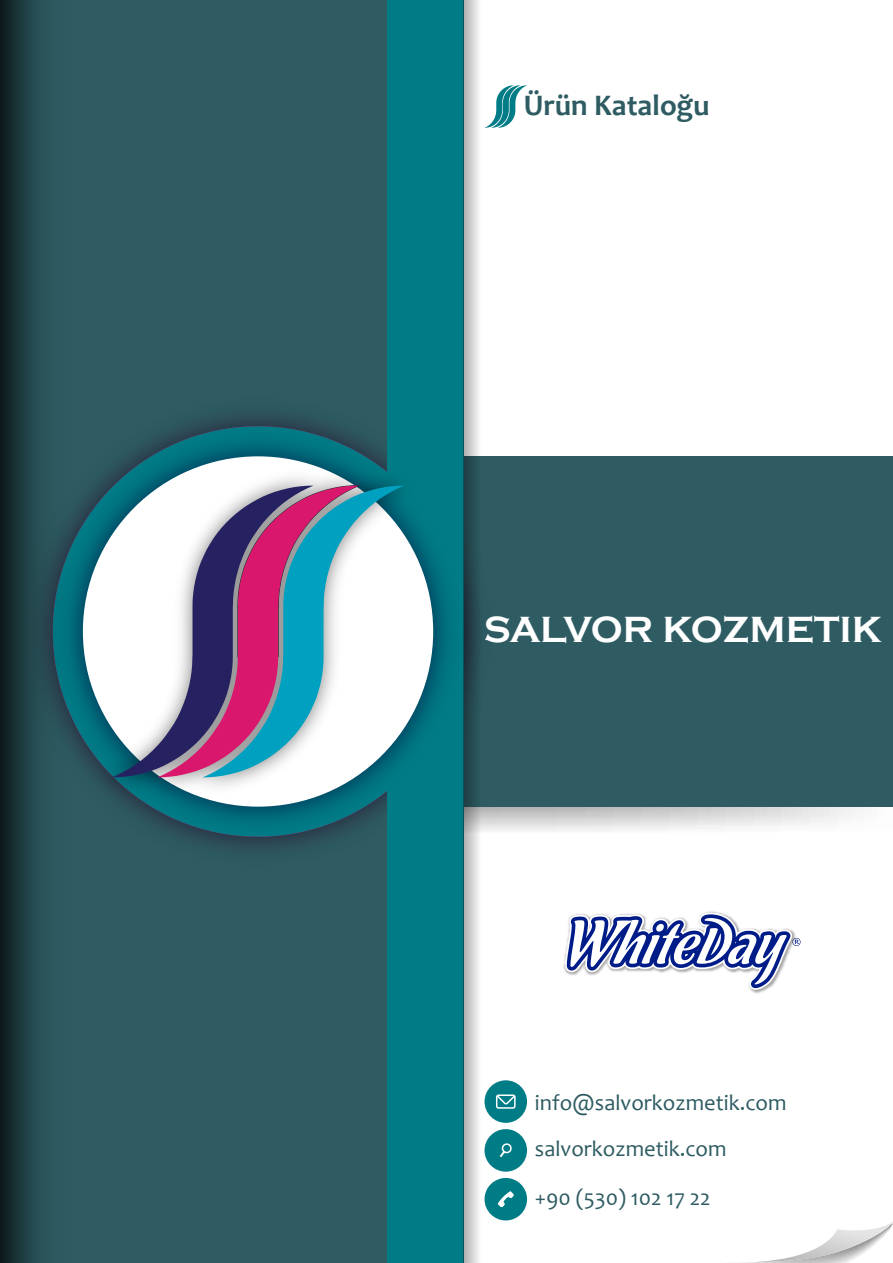
<style>
.page{position:relative;width:893px;height:1263px;background:#fff}
.page>*{position:absolute;margin:0;border:0;box-sizing:border-box;transform-origin:0 0}
.t1{font:700 37.5px "Copperplate Gothic";color:#fff}
.t2{font:700 30px "Candara";color:#2e5c62}
.t3{font:22.5px/46px "Candara";color:#2e5c62}
</style>
<div class="page">
<svg style="left:501px;top:85px;width:26px;height:43px"></svg>
<svg style="left:502px;top:807px;width:356px;height:24px"></svg>
<div style="left:0;top:456px;width:893px;height:351px;background:#2e5c62"></div>
<div style="left:0;top:0;width:425px;height:1263px;background:#2e5c62"></div>
<div style="left:387px;top:0;width:76px;height:1263px;background:#007c87"></div>
<svg style="left:463px;top:0;width:38px;height:1263px"></svg>
<img style="left:69px;top:418px;width:403px;height:427px">
<img style="left:86px;top:460px;width:344px;height:343px">
<svg style="left:112px;top:486px;width:91px;height:291px;background:#c9ccd7"></svg>
<svg style="left:203px;top:486px;width:201px;height:291px;background:#9c9ab7"></svg>
<img style="left:563px;top:911px;width:203px;height:83px">
<svg style="left:565px;top:913px;width:235px;height:77px"></svg>
<div style="left:484px;top:1129px;width:43px;height:43px;background:#007c87;border-radius:50%"></div>
<svg style="left:500px;top:1143px;width:12px;height:14px"></svg>
<div style="left:484px;top:1080px;width:43px;height:43px;background:#007c87;border-radius:50%"></div>
<div style="left:496px;top:1094px;width:20px;height:15px;border:2px solid #fff;border-radius:2px"></div>
<svg style="left:496px;top:1094px;width:20px;height:13px"></svg>
<div style="left:484px;top:1178px;width:43px;height:42px;background:#007c87;border-radius:50%"></div>
<svg style="left:498px;top:1191px;width:16px;height:16px"></svg>
<svg style="left:740px;top:1222px;width:153px;height:41px"></svg>
<svg style="left:40px;top:0;width:29px;height:1263px"></svg>
<div style="left:0;top:0;width:40px;height:1263px;background:linear-gradient(to right,#0d1a1c,#285358)"></div>
<h2 class="t2" style="left:524px;top:86px;width:187px">Ürün Kataloğu</h2>
<h1 class="t1" style="left:484px;top:609px;width:400px">SALVOR KOZMETIK</h1>
<p class="t3" style="left:535px;top:1080px;width:253px">info@salvorkozmetik.com salvorkozmetik.com</p>
<p class="t3" style="left:535px;top:1175px;width:177px">+90 (530) 102 17 22</p>
</div>
